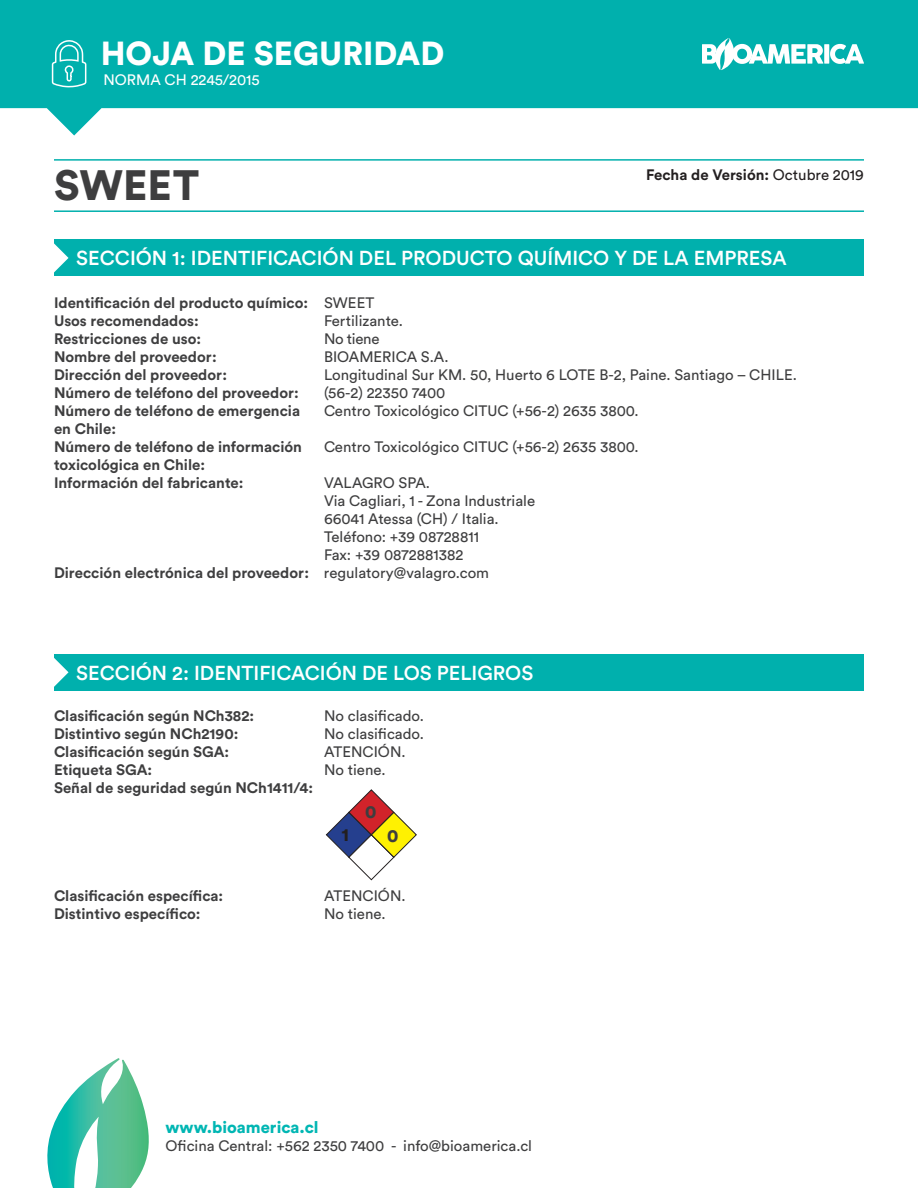
<style>
.page{position:relative;width:918px;height:1188px;background:#fff}
.page>*{position:absolute;margin:0;border:0;box-sizing:border-box;transform-origin:0 0}
.t1{font:900 42px "Circular Std";color:#3e3e3f}
.t2{font:900 33px "Circular Std";color:#fff}
.t3{font:500 20.1px "Circular Std";color:#fff}
.t4{font:900 18px "Circular Std";color:#3e3e3f}
.t5{font:900 18px "Circular Std";color:#231f20}
.t6{font:900 16.5px "Circular Std";color:#00b6b3}
.t7{font:700 15px/18px "Circular Std";color:#3e3e3f}
.t8{font:15px "Circular Std";color:#3e3e3f}
.t9{font:700 15px "Circular Std";color:#231f20}
.t10{font:15px "Circular Std";color:#fff}
.s1{font-weight:400}
</style>
<div class="page">
<svg style="left:47px;top:1058px;width:102px;height:130px"></svg>
<svg style="left:0;top:0;width:918px;height:136px;fill:#00b0ad"></svg>
<svg style="left:702px;top:38px;width:162px;height:32px"></svg>
<svg style="left:51px;top:39px;width:36px;height:49px;background:#32bfbd"></svg>
<div style="left:54px;top:240px;width:810px;height:36px;background:#00b0ad"></div>
<div style="left:54px;top:654px;width:810px;height:37px;background:#00b0ad"></div>
<hr style="left:54px;top:210px;width:810px;height:2px;background:#00b0ad">
<hr style="left:54px;top:159px;width:810px;height:2px;background:#00b0ad">
<svg style="left:54px;top:239px;width:15px;height:34px"></svg>
<svg style="left:54px;top:658px;width:15px;height:29px"></svg>
<svg style="left:325px;top:789px;width:92px;height:92px"></svg>
<h2 class="t2" style="left:101px;top:31px;width:345px">HOJA DE SEGURIDAD</h2>
<p class="t10" style="left:104px;top:70px;width:158px">NORMA CH 2245/2015</p>
<h1 class="t1" style="left:54px;top:157px;width:147px">SWEET</h1>
<p class="t9" style="left:646px;top:165px;width:219px">Fecha de Versión: <span class="s1">Octubre 2019</span></p>
<h3 class="t3" style="left:76px;top:246px;width:712px">SECCIÓN 1: IDENTIFICACIÓN DEL PRODUCTO QUÍMICO Y DE LA EMPRESA</h3>
<p class="t7" style="left:54px;top:293px;width:322px">Identificación del producto químico: <span class="s1">SWEET<br></span>Usos recomendados:</p>
<p class="t8" style="left:324px;top:311px;width:81px">Fertilizante.</p>
<p class="t7" style="left:54px;top:329px;width:149px">Restricciones de uso:</p>
<p class="t8" style="left:324px;top:329px;width:57px">No tiene</p>
<p class="t7" style="left:54px;top:347px;width:164px">Nombre del proveedor:</p>
<p class="t8" style="left:324px;top:347px;width:126px">BIOAMERICA S.A.</p>
<p class="t7" style="left:54px;top:365px;width:175px">Dirección del proveedor:</p>
<p class="t8" style="left:324px;top:365px;width:474px">Longitudinal Sur KM. 50, Huerto 6 LOTE B-2, Paine. Santiago – CHILE.</p>
<p class="t7" style="left:54px;top:383px;width:246px">Número de teléfono del proveedor:</p>
<p class="t8" style="left:324px;top:383px;width:123px">(56-2) 22350 7400</p>
<p class="t7" style="left:54px;top:401px;width:248px">Número de teléfono de emergencia</p>
<p class="t8" style="left:324px;top:401px;width:316px">Centro Toxicológico CITUC (+56-2) 2635 3800.</p>
<p class="t7" style="left:54px;top:419px;width:249px">en Chile:<br>Número de teléfono de información</p>
<p class="t8" style="left:324px;top:437px;width:316px">Centro Toxicológico CITUC (+56-2) 2635 3800.</p>
<p class="t7" style="left:54px;top:455px;width:191px">toxicológica en Chile:<br>Información del fabricante:</p>
<p class="t8" style="left:324px;top:473px;width:108px">VALAGRO SPA.</p>
<p class="t8" style="left:324px;top:491px;width:213px">Via Cagliari, 1 - Zona Industriale</p>
<p class="t8" style="left:324px;top:509px;width:176px">66041 Atessa (CH) / Italia.</p>
<p class="t8" style="left:324px;top:527px;width:157px">Teléfono: +39 08728811</p>
<p class="t8" style="left:324px;top:545px;width:141px">Fax: +39 0872881382</p>
<p class="t7" style="left:54px;top:563px;width:437px">Dirección electrónica del proveedor: <span class="s1">regulatory@valagro.com</span></p>
<h3 class="t3" style="left:76px;top:660px;width:459px">SECCIÓN 2: IDENTIFICACIÓN DE LOS PELIGROS</h3>
<p class="t7" style="left:54px;top:706px;width:202px">Clasificación según NCh382:</p>
<p class="t8" style="left:324px;top:706px;width:102px">No clasificado.</p>
<p class="t7" style="left:54px;top:724px;width:186px">Distintivo según NCh2190:</p>
<p class="t8" style="left:324px;top:724px;width:102px">No clasificado.</p>
<p class="t7" style="left:54px;top:742px;width:177px">Clasificación según SGA:</p>
<p class="t8" style="left:324px;top:742px;width:83px">ATENCIÓN.</p>
<p class="t7" style="left:54px;top:760px;width:100px">Etiqueta SGA:</p>
<p class="t8" style="left:324px;top:760px;width:63px">No tiene.</p>
<p class="t7" style="left:54px;top:778px;width:261px">Señal de seguridad según NCh1411/4:</p>
<p class="t4" style="left:365px;top:800px;width:13px">0</p>
<p class="t5" style="left:342px;top:823px;width:9px">1</p>
<p class="t4" style="left:387px;top:823px;width:13px">0</p>
<p class="t7" style="left:54px;top:886px;width:171px">Clasificación específica:</p>
<p class="t8" style="left:324px;top:886px;width:83px">ATENCIÓN.</p>
<p class="t7" style="left:54px;top:904px;width:148px">Distintivo específico:</p>
<p class="t8" style="left:324px;top:904px;width:63px">No tiene.</p>
<p class="t6" style="left:166px;top:1117px;width:155px">www.bioamerica.cl</p>
<p class="t8" style="left:166px;top:1137px;width:368px">Oficina Central: +562 2350 7400 - info@bioamerica.cl</p>
</div>
